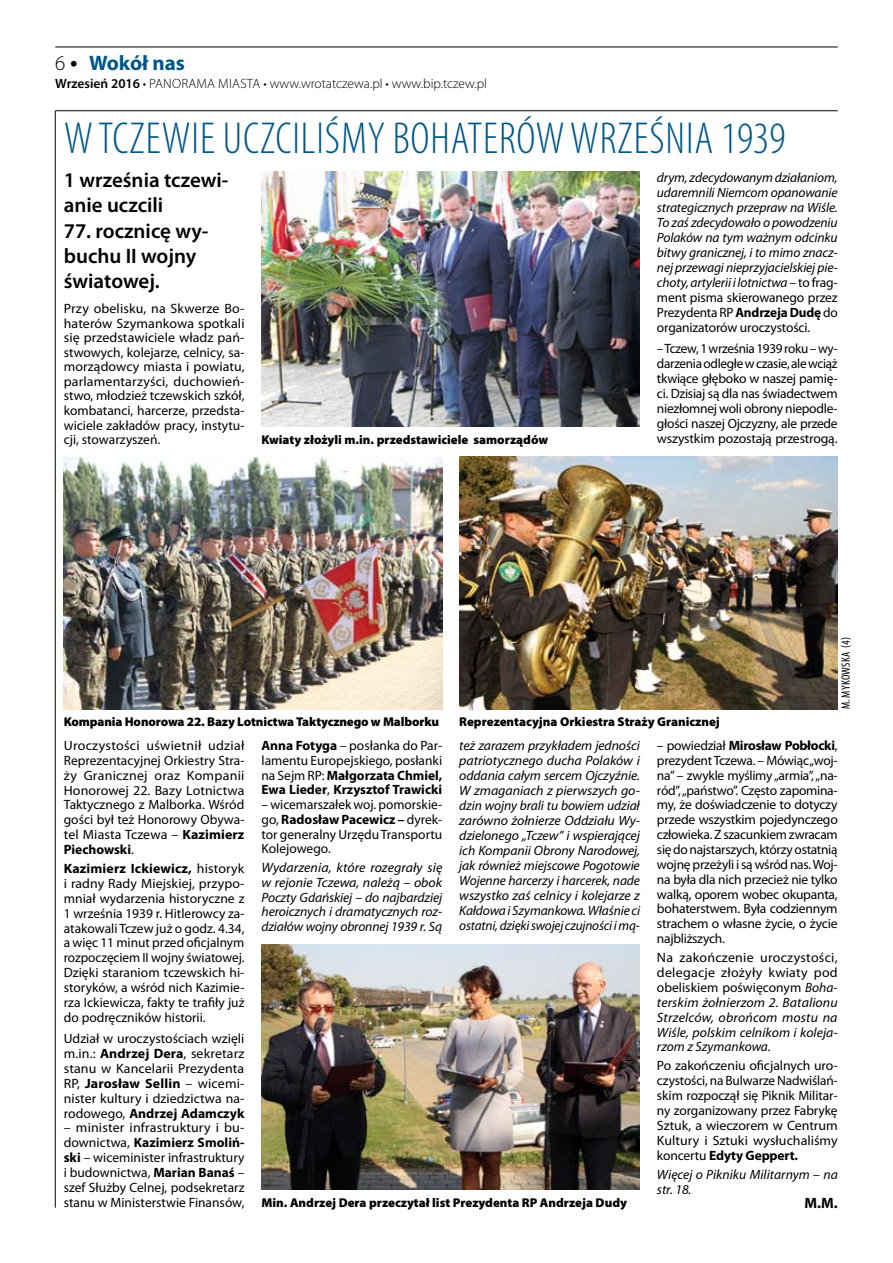
<style>
.page{position:relative;width:893px;height:1263px;background:#fff}
.page>*{position:absolute;margin:0;border:0;box-sizing:border-box;transform-origin:0 0}
.t1{font:300 condensed 45px "Myriad Pro";letter-spacing:.02em;color:#005888}
.t2{font:600 21px/25.2px "Myriad Pro";color:#000}
.t3{font:700 21px "Myriad Pro";color:#005888}
.t4{font:700 15px "Myriad Pro";color:#000}
.t5{font:13.5px/14.9px "Myriad Pro";color:#000;text-align:justify}
.t6{font:italic 13.5px/15px "Myriad Pro";letter-spacing:-.01em;color:#000;text-align:justify}
.t7{font:300 13.5px "Myriad Pro";letter-spacing:.015em;color:#000}
.t8{font:900 12.75px "Myriad Pro";color:#000}
.t9{font:condensed 12px "Myriad Pro";letter-spacing:.02em;color:#000}
.s1{font-weight:600;font-size:24px;color:#000}
.s2{font-weight:600}
.s3{font-style:normal}
.s4{font-weight:700;font-style:normal}
.s5{font-weight:700}
</style>
<div class="page">
<hr style="left:55px;top:47px;width:783px;height:1px;background:#000">
<img style="left:261px;top:171px;width:379px;height:255px">
<img style="left:459px;top:457px;width:379px;height:252px">
<img style="left:64px;top:457px;width:378px;height:253px">
<img style="left:261px;top:944px;width:379px;height:245px">
<hr style="left:55px;top:110px;width:783px;height:1px;background:#000">
<hr style="left:55px;top:111px;width:1px;height:1097px;background:#000">
<h2 class="t3" style="left:70px;top:49px;width:116px"><span class="s1">•</span> Wokół nas</h2>
<p class="t7" style="left:55px;top:75px;width:433px"><span class="s2">Wrzesień 2016</span> • Panorama Miasta • www.wrotatczewa.pl • www.bip.tczew.pl</p>
<h1 class="t1" style="left:64px;top:111px;width:723px">WTCZEWIE UCZCILIŚMY BOHATERÓW WRZEŚNIA 1939</h1>
<h2 class="t2" style="left:64px;top:167px;width:166px">1 września tczewi&shy;anie uczcili</h2>
<h2 class="t2" style="left:64px;top:217px;width:146px">77. rocznicę wy&shy;buchu II wojny światowej.</h2>
<p class="t5" style="left:64px;top:301px;width:182px">Przy obelisku, na Skwerze Bo&shy;haterów Szymankowa spotkali się przedstawiciele władz pań&shy;stwowych, kolejarze, celnicy, sa&shy;morządowcy miasta i powiatu, parlamentarzyści, duchowień&shy;stwo, młodzież tczewskich szkół, kombatanci, harcerze, przedsta&shy;wiciele zakładów pracy, instytu&shy;cji, stowarzyszeń.</p>
<p class="t8" style="left:261px;top:432px;width:288px">Kwiaty złożyli m.in. przedstawiciele samorządów</p>
<p class="t6" style="left:657px;top:169px;width:182px">drym, zdecydowanym działaniom, udaremnili Niemcom opanowanie strategicznych przepraw na Wiśle.<br>To zaś zdecydowało o powodzeniu Polaków na tym ważnym odcinku bitwy granicznej, i to mimo znacz&shy;nej przewagi nieprzyjacielskiej pie&shy;choty, artylerii i lotnictwa <span class="s3">– to frag&shy;ment pisma skierowanego przez Prezydenta RP</span> <span class="s4">Andrzeja Dudę</span> <span class="s3">do organizatorów uroczystości.</span></p>
<p class="t5" style="left:657px;top:341px;width:182px">– Tczew, 1 września 1939 roku – wy&shy;darzenia odległe w czasie, ale wciąż tkwiące głęboko w naszej pamię&shy;ci. Dzisiaj są dla nas świadectwem niezłomnej woli obrony niepodle&shy;głości naszej Ojczyzny, ale przede wszystkim pozostają przestrogą.</p>
<p class="t9" style="left:839px;top:709px;width:74px;rotate:-90deg">M. Mykowska (4)</p>
<p class="t8" style="left:64px;top:713px;width:377px">Kompania Honorowa 22. Bazy Lotnictwa Taktycznego w Malborku</p>
<p class="t8" style="left:459px;top:713px;width:262px">Reprezentacyjna Orkiestra Straży Granicznej</p>
<p class="t5" style="left:64px;top:738px;width:182px">Uroczystości uświetnił udział Reprezentacyjnej Orkiestry Stra&shy;ży Granicznej oraz Kompanii Honorowej 22. Bazy Lotnictwa Taktycznego z Malborka. Wśród gości był też Honorowy Obywa&shy;tel Miasta Tczewa – <span class="s5">Kazimierz Piechowski</span>.</p>
<p class="t5" style="left:64px;top:861px;width:182px"><span class="s5">Kazimierz Ickiewicz,</span> historyk i radny Rady Miejskiej, przypo&shy;mniał wydarzenia historyczne z 1 września 1939 r. Hitlerowcy za&shy;atakowali Tczew już o godz. 4.34, a więc 11 minut przed oficjalnym rozpoczęciem II wojny światowej.<br>Dzięki staraniom tczewskich hi&shy;storyków, a wśród nich Kazimie&shy;rza Ickiewicza, fakty te trafiły już do podręczników historii.</p>
<p class="t5" style="left:64px;top:1031px;width:182px">Udział w uroczystościach wzięli m.in.: <span class="s5">Andrzej Dera</span>, sekretarz stanu w Kancelarii Prezydenta RP, <span class="s5">Jarosław Sellin</span> – wicemi&shy;nister kultury i dziedzictwa na&shy;rodowego, <span class="s5">Andrzej Adamczyk</span></p>
<p class="t5" style="left:64px;top:1120px;width:182px">– minister infrastruktury i bu&shy;downictwa, <span class="s5">Kazimierz Smoliń&shy;ski</span> – wiceminister infrastruktury i budownictwa, <span class="s5">Marian Banaś</span> – szef Służby Celnej, podsekretarz stanu w Ministerstwie Finansów,</p>
<p class="t5" style="left:261px;top:738px;width:182px"><span class="s5">Anna Fotyga</span> – posłanka do Par&shy;lamentu Europejskiego, posłanki na Sejm RP: <span class="s5">Małgorzata Chmiel, Ewa Lieder</span>, <span class="s5">Krzysztof Trawicki</span></p>
<p class="t5" style="left:261px;top:797px;width:182px">– wicemarszałek woj. pomorskie&shy;go, <span class="s5">Radosław Pacewicz –</span> dyrek&shy;tor generalny Urzędu Transportu Kolejowego.</p>
<p class="t6" style="left:261px;top:860px;width:182px">Wydarzenia, które rozegrały się w rejonie Tczewa, należą – obok Poczty Gdańskiej – do najbardziej heroicznych i dramatycznych roz&shy;działów wojny obronnej 1939 r. Są</p>
<p class="t6" style="left:459px;top:738px;width:182px">też zarazem przykładem jedności patriotycznego ducha Polaków i oddania całym sercem Ojczyźnie.<br>W zmaganiach z pierwszych go&shy;dzin wojny brali tu bowiem udział zarówno żołnierze Oddziału Wy&shy;dzielonego „Tczew” i wspierającej ich Kompanii Obrony Narodowej, jak również miejscowe Pogotowie Wojenne harcerzy i harcerek, nade wszystko zaś celnicy i kolejarze z Kałdowa i Szymankowa. Właśnie ci ostatni, dzięki swojej czujności i mą-</p>
<p class="t8" style="left:261px;top:1194px;width:367px">Min. Andrzej Dera przeczytał list Prezydenta RP Andrzeja Dudy</p>
<p class="t5" style="left:657px;top:738px;width:182px">– powiedział <span class="s5">Mirosław Pobłocki</span>, prezydent Tczewa. – Mówiąc „woj&shy;na” – zwykle myślimy „armia”, „na&shy;ród”, „państwo”. Często zapomina&shy;my, że doświadczenie to dotyczy przede wszystkim pojedynczego człowieka. Z szacunkiem zwracam się do najstarszych, którzy ostatnią wojnę przeżyli i są wśród nas. Woj&shy;na była dla nich przecież nie tylko walką, oporem wobec okupanta, bohaterstwem. Była codziennym strachem o własne życie, o życie najbliższych.</p>
<p class="t6" style="left:657px;top:950px;width:182px"><span class="s3">Na zakończenie uroczystości, delegacje złożyły kwiaty pod obeliskiem poświęconym</span> Boha&shy;terskim żołnierzom 2. Batalionu Strzelców, obrońcom mostu na Wiśle, polskim celnikom i koleja&shy;rzom z Szymankowa.</p>
<p class="t5" style="left:657px;top:1058px;width:182px">Po zakończeniu oficjalnych uro&shy;czystości, na Bulwarze Nadwiślań&shy;skim rozpoczął się Piknik Militar&shy;ny zorganizowany przez Fabrykę Sztuk, a wieczorem w Centrum Kultury i Sztuki wysłuchaliśmy koncertu <span class="s5">Edyty Geppert.</span></p>
<p class="t6" style="left:657px;top:1166px;width:182px">Więcej o Pikniku Militarnym – na str. 18.</p>
<p class="t4" style="left:804px;top:1193px;width:35px">M.M.</p>
</div>
